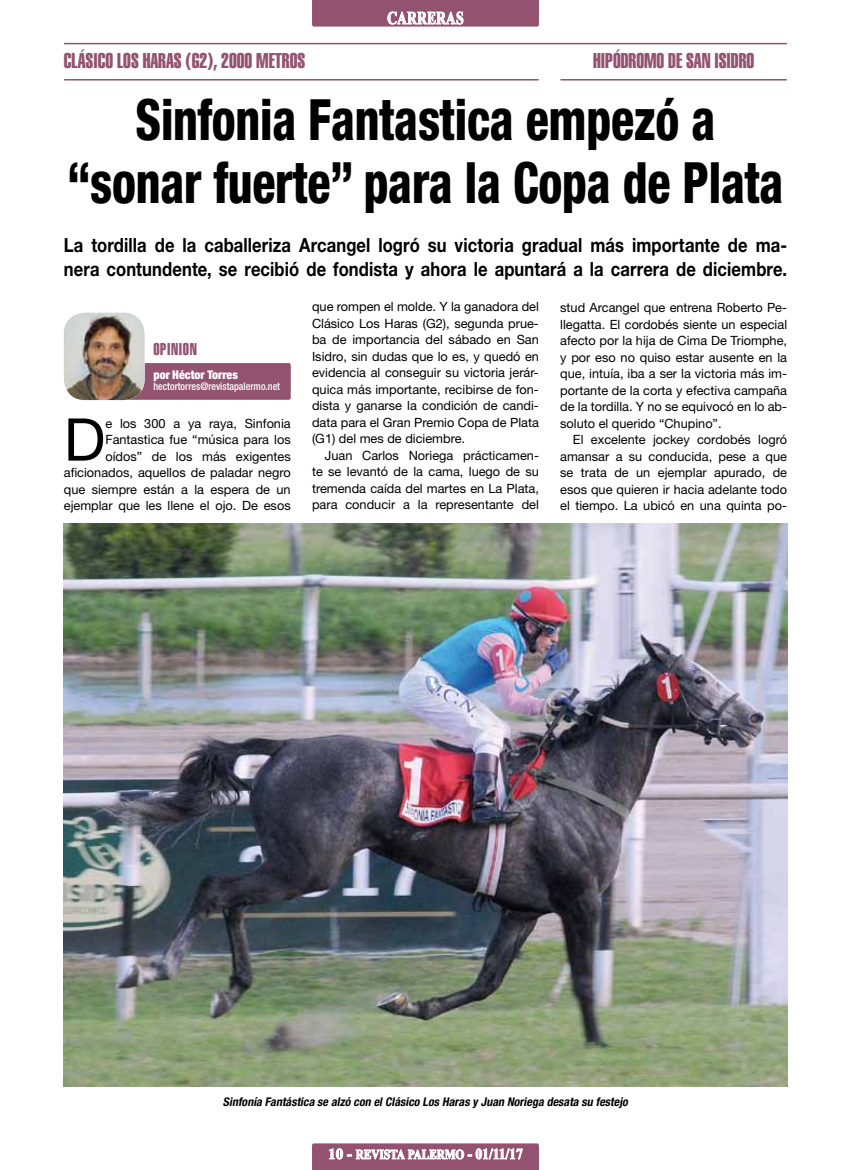
<style>
.page{position:relative;width:851px;height:1170px;background:#fff}
.page>*{position:absolute;margin:0;border:0;box-sizing:border-box;transform-origin:0 0}
.t1{font:58.95px "Helvetica Neue LT Std";color:#000}
.t2{font:800 condensed 57px/63px "Helvetica Neue LT Std";letter-spacing:-.005em;color:#000;text-align:center;scale:.84 1}
.t3{font:21px "Helvetica LT Std Extra Comp";color:#935370}
.t4{font:700 19.5px/24px "Helvetica Neue LT Std";letter-spacing:.005em;color:#000;scale:.85 1}
.t5{font:700 18px "Times New Roman";letter-spacing:.02em;color:#fff;scale:.75 1}
.t6{font:16.8px "Helvetica LT Std Extra Comp";letter-spacing:.035em;color:#935370}
.t7{font:700 13.5px "Times New Roman";color:#fff;scale:.83 1}
.t8{font:12.75px/16.5px "Helvetica Neue LT Std";color:#000;text-align:justify}
.t9{font:italic 700 condensed 12px "Helvetica Neue LT Std";color:#000}
.t10{font:900 condensed 12px "Helvetica Neue LT Std";color:#fff}
.t11{font:500 condensed 10.5px "Helvetica Neue LT Std";color:#fff;scale:.95 1}
.s1{font-size:15px}
</style>
<div class="page">
<hr style="left:65px;top:79px;width:473px;height:1px;background:#935370">
<hr style="left:65px;top:43px;width:721px;height:1px;background:#935370">
<hr style="left:561px;top:79px;width:225px;height:1px;background:#935370">
<svg style="left:312px;top:1143px;width:227px;height:26px;background:#a57189"></svg>
<svg style="left:312px;top:0;width:227px;height:27px;background:#9d627d"></svg>
<img style="left:64px;top:523px;width:723px;height:563px">
<div style="left:114px;top:363px;width:177px;height:37px;background:#935370;border-radius:2px"></div>
<img style="left:64px;top:312px;width:81px;height:88px">
<h3 class="t5" style="left:387px;top:6px;width:103px">CARRERAS</h3>
<h3 class="t3" style="left:64px;top:48px;width:243px">CLÁSICO LOS HARAS (G2), 2000 METROS</h3>
<h3 class="t3" style="left:593px;top:48px;width:162px">HIPÓDROMO DE SAN ISIDRO</h3>
<h2 class="t2" style="left:67px;top:87px;width:854px">Sinfonia Fantastica empezó a “sonar fuerte” para la Copa de Plata</h2>
<h3 class="t4" style="left:64px;top:233px;width:852px">La tordilla de la caballeriza Arcangel logró su victoria gradual más importante de ma&shy;nera contundente, se recibió de fondista y ahora le apuntará a la carrera de diciembre.</h3>
<h3 class="t6" style="left:153px;top:338px;width:45px">OPINION</h3>
<p class="t10" style="left:153px;top:367px;width:86px">por Héctor Torres</p>
<p class="t11" style="left:153px;top:380px;width:135px">hectortorres@revistapalermo.net</p>
<p class="t8" style="left:64px;top:414px;width:228px;text-align:right">e los 300 a ya raya, Sinfonia<br>Fantastica fue “música para los<br>oídos” de los más exigentes aficionados, aquellos de paladar negro que siempre están a la espera de un ejemplar que les llene el ojo. De esos</p>
<h1 class="t1" style="left:64px;top:404px;width:43px">D</h1>
<p class="t8" style="left:312px;top:298px;width:228px">que rompen el molde. Y la ganadora del Clásico Los Haras (G2), segunda prue&shy;ba de importancia del sábado en San Isidro, sin dudas que lo es, y quedó en evidencia al conseguir su victoria jerár&shy;quica más importante, recibirse de fon&shy;dista y ganarse la condición de candi&shy;data para el Gran Premio Copa de Plata (G1) del mes de diciembre.</p>
<p class="t8" style="left:312px;top:447px;width:228px;text-indent:13px">Juan Carlos Noriega prácticamen&shy;te se levantó de la cama, luego de su tremenda caída del martes en La Plata, para conducir a la representante del</p>
<p class="t8" style="left:560px;top:299px;width:228px">stud Arcangel que entrena Roberto Pe&shy;llegatta. El cordobés siente un especial afecto por la hija de Cima De Triomphe, y por eso no quiso estar ausente en la que, intuía, iba a ser la victoria más im&shy;portante de la corta y efectiva campaña de la tordilla. Y no se equivocó en lo ab&shy;soluto el querido “Chupino”.</p>
<p class="t8" style="left:560px;top:431px;width:228px;text-indent:13px">El excelente jockey cordobés logró amansar a su conducida, pese a que se trata de un ejemplar apurado, de esos que quieren ir hacia adelante todo el tiempo. La ubicó en una quinta po-</p>
<p class="t9" style="left:223px;top:1094px;width:409px">Sinfonía Fantástica se alzó con elClásico Los Haras y Juan Noriega desata su festejo</p>
<p class="t7" style="left:328px;top:1144px;width:236px"><span class="s1">10 -</span> REVISTA PALERMO <span class="s1">- 01/11/17</span></p>
</div>
